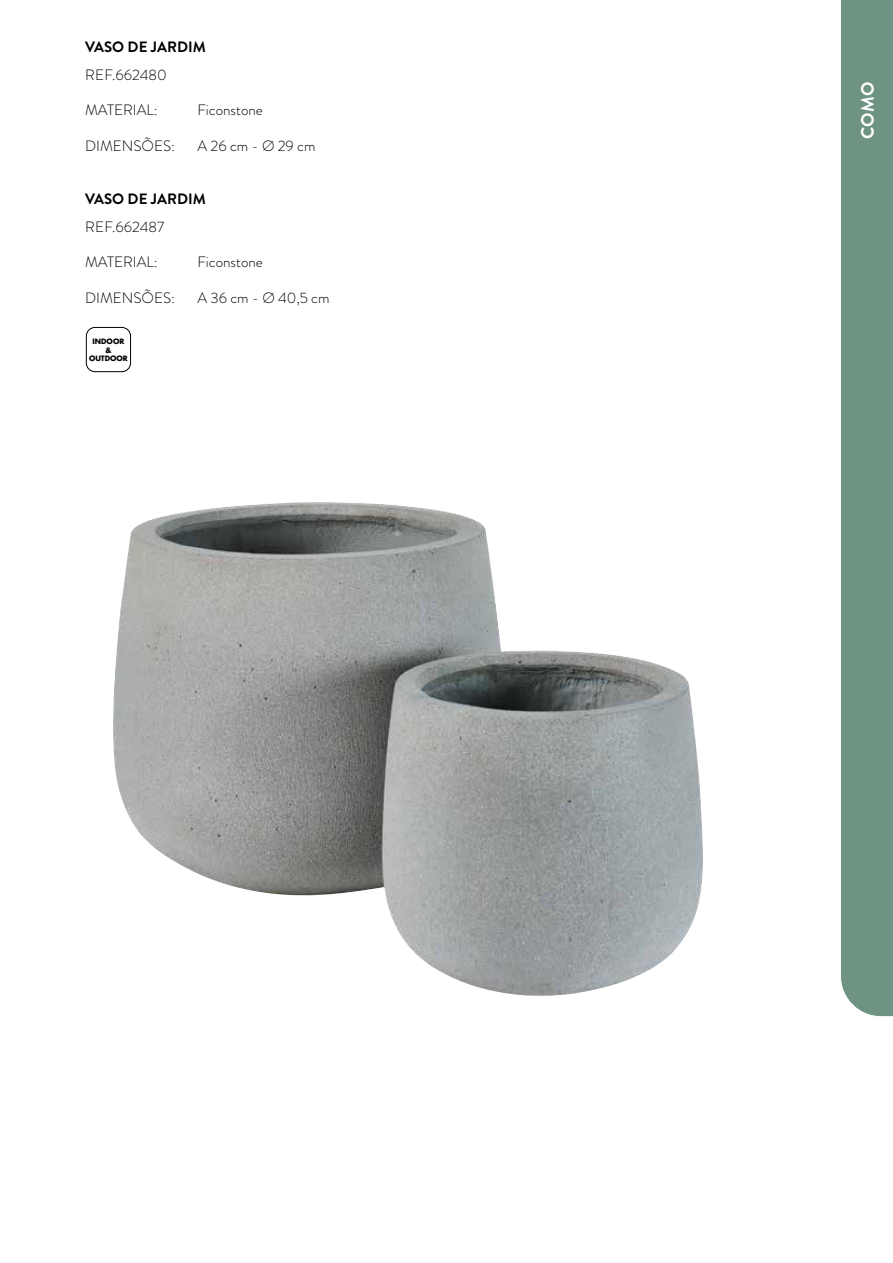
<style>
.page{position:relative;width:893px;height:1263px;background:#fff}
.page>*{position:absolute;margin:0;border:0;box-sizing:border-box;transform-origin:0 0}
.t1{font:700 18px "Brandon Grotesque";color:#fff}
.t2{font:300 15px "Brandon Grotesque";color:#000}
.t3{font:700 15px "Brandon Grotesque";color:#000}
.t4{font:700 7.2px/8.7px "Futura Std";color:#000;text-align:center}
</style>
<div class="page">
<div style="left:841px;top:0;width:52px;height:1017px;background:#6f9382"></div>
<img style="left:113px;top:502px;width:590px;height:494px">
<div style="left:86px;top:327px;width:45px;height:45px;border:1px solid #000;border-radius:9px"></div>
<p class="t3" style="left:85px;top:36px;width:122px">VASO DE JARDIM</p>
<p class="t2" style="left:85px;top:64px;width:83px">REF.662480</p>
<p class="t2" style="left:85px;top:99px;width:74px">MATERIAL:</p>
<p class="t2" style="left:198px;top:99px;width:67px">Ficonstone</p>
<p class="t2" style="left:85px;top:135px;width:91px">DIMENSÕES:</p>
<p class="t2" style="left:198px;top:135px;width:119px">A 26 cm - Ø 29 cm</p>
<p class="t3" style="left:85px;top:188px;width:122px">VASO DE JARDIM</p>
<p class="t2" style="left:85px;top:217px;width:81px">REF.662487</p>
<p class="t2" style="left:85px;top:252px;width:74px">MATERIAL:</p>
<p class="t2" style="left:198px;top:252px;width:67px">Ficonstone</p>
<p class="t2" style="left:85px;top:288px;width:91px">DIMENSÕES:</p>
<p class="t2" style="left:198px;top:288px;width:133px">A 36 cm - Ø 40,5 cm</p>
<p class="t4" style="left:89px;top:337px;width:40px">INDOOR &amp;<br>OUTDOOR</p>
<p class="t1" style="left:855px;top:139px;width:59px;rotate:-90deg">COMO</p>
</div>
